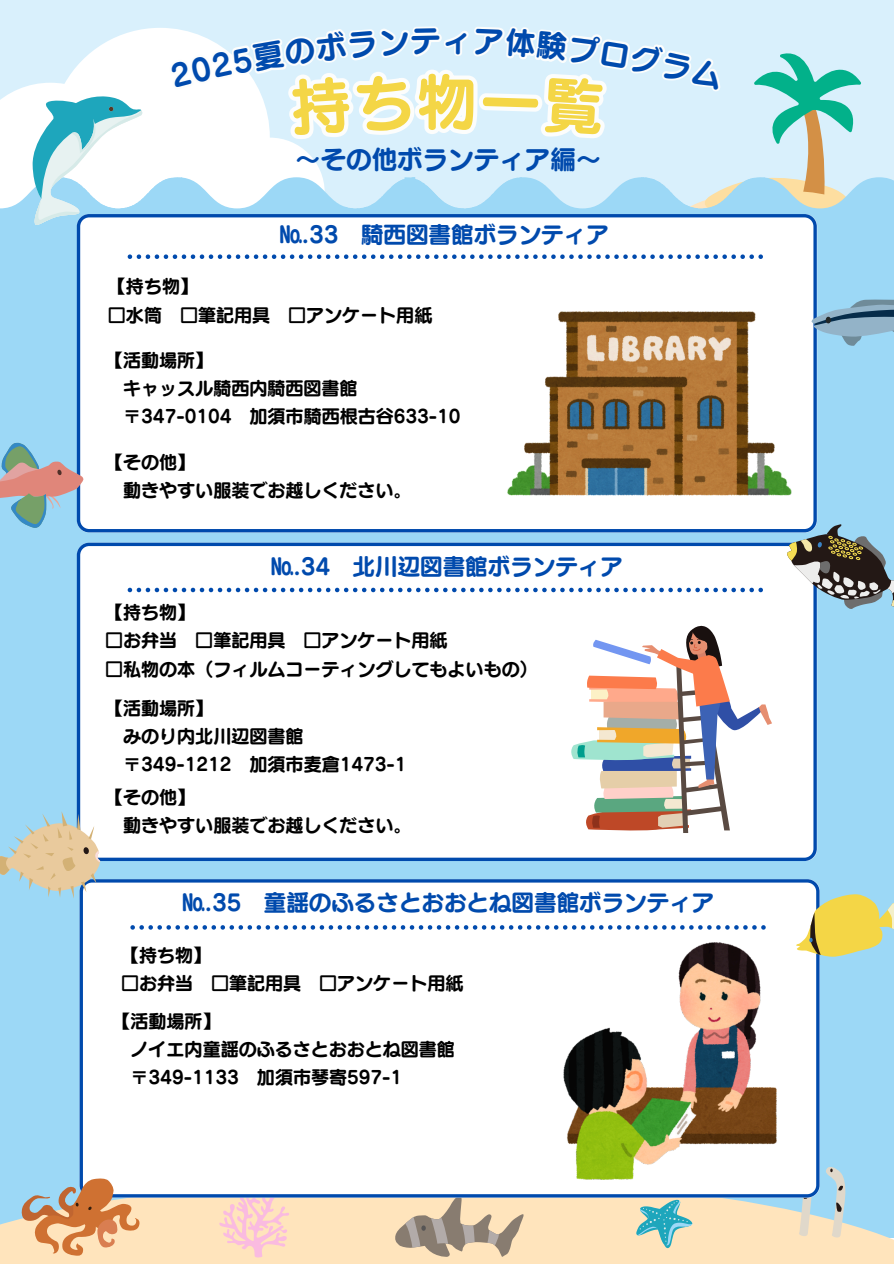
<style>
.page{position:relative;width:894px;height:1264px;background:#fff}
.page>*{position:absolute;margin:0;border:0;box-sizing:border-box;transform-origin:0 0}
.t1{font:60px "Canva G Maru Go Pro B";color:#f4d646}
.t2{font:25.5px "Canva G Maru Go Pro B";color:#004aad}
.t3{font:22.5px "Canva G Maru Go Pro B";color:#004aad}
.t4{font:18px "Canva G Maru Go Pro B";color:#000}
</style>
<div class="page">
<div style="left:0;top:0;width:893px;height:247px;background:#d9f0fc"></div>
<div style="left:0;top:248px;width:893px;height:990px;background:#9cd8f6"></div>
<div style="left:0;top:1177px;width:893px;height:86px;background:#ffe4bc"></div>
<div style="left:77px;top:345px;width:739px;height:187px;background:#fff"></div>
<svg style="left:0;top:440px;width:87px;height:91px"></svg>
<div style="left:77px;top:542px;width:739px;height:319px;background:#fff"></div>
<svg style="left:778px;top:521px;width:115px;height:97px"></svg>
<svg style="left:791px;top:1197px;width:21px;height:39px"></svg>
<svg style="left:823px;top:1167px;width:22px;height:71px"></svg>
<svg style="left:636px;top:1199px;width:56px;height:49px"></svg>
<svg style="left:392px;top:1197px;width:132px;height:59px"></svg>
<svg style="left:219px;top:1197px;width:70px;height:60px"></svg>
<svg style="left:128px;top:587px;width:634px;height:5px;background:#a5bfe2"></svg>
<img style="left:507px;top:345px;width:284px;height:151px">
<svg style="left:568px;top:617px;width:203px;height:216px;background:#daccc5"></svg>
<div style="left:80px;top:879px;width:739px;height:318px;background:#fff"></div>
<svg style="left:21px;top:1178px;width:119px;height:77px"></svg>
<svg style="left:795px;top:893px;width:98px;height:63px"></svg>
<svg style="left:130px;top:925px;width:635px;height:4px;background:#97b5dd"></svg>
<img style="left:563px;top:942px;width:213px;height:237px">
<svg style="left:0;top:810px;width:105px;height:92px"></svg>
<svg style="left:0;top:28px;width:893px;height:317px"></svg>
<h1 class="t1" style="left:417px;top:72px;width:62px">物</h1>
<p class="t2" style="left:295px;top:147px;width:304px">～その他ボランティア編～</p>
<p class="t3" style="left:279px;top:223px;width:331px">№.33 騎西図書館ボランティア</p>
<p class="t4" style="left:108px;top:277px;width:92px">【持ち物】</p>
<p class="t4" style="left:108px;top:306px;width:326px">□水筒 □筆記用具 □アンケート用紙</p>
<p class="t4" style="left:105px;top:351px;width:110px">【活動場所】</p>
<p class="t4" style="left:123px;top:379px;width:236px">キャッスル騎西内騎西図書館</p>
<p class="t4" style="left:123px;top:407px;width:339px">〒347-0104 加須市騎西根古谷633-10</p>
<p class="t4" style="left:105px;top:453px;width:92px">【その他】</p>
<p class="t4" style="left:123px;top:481px;width:290px">動きやすい服装でお越しください。</p>
<p class="t3" style="left:271px;top:555px;width:353px">№.34 北川辺図書館ボランティア</p>
<p class="t4" style="left:105px;top:603px;width:92px">【持ち物】</p>
<p class="t4" style="left:105px;top:631px;width:344px">□お弁当 □筆記用具 □アンケート用紙</p>
<p class="t4" style="left:105px;top:659px;width:434px">□私物の本（フィルムコーティングしてもよいもの）</p>
<p class="t4" style="left:105px;top:699px;width:110px">【活動場所】</p>
<p class="t4" style="left:123px;top:727px;width:182px">みのり内北川辺図書館</p>
<p class="t4" style="left:123px;top:755px;width:285px">〒349-1212 加須市麦倉1473-1</p>
<p class="t4" style="left:105px;top:788px;width:92px">【その他】</p>
<p class="t4" style="left:123px;top:816px;width:290px">動きやすい服装でお越しください。</p>
<p class="t3" style="left:182px;top:891px;width:533px">№.35 童謡のふるさとおおとね図書館ボランティア</p>
<p class="t4" style="left:121px;top:946px;width:92px">【持ち物】</p>
<p class="t4" style="left:121px;top:974px;width:344px">□お弁当 □筆記用具 □アンケート用紙</p>
<p class="t4" style="left:112px;top:1011px;width:110px">【活動場所】</p>
<p class="t4" style="left:130px;top:1039px;width:326px">ノイエ内童謡のふるさとおおとね図書館</p>
<p class="t4" style="left:130px;top:1067px;width:273px">〒349-1133 加須市琴寄597-1</p>
</div>
